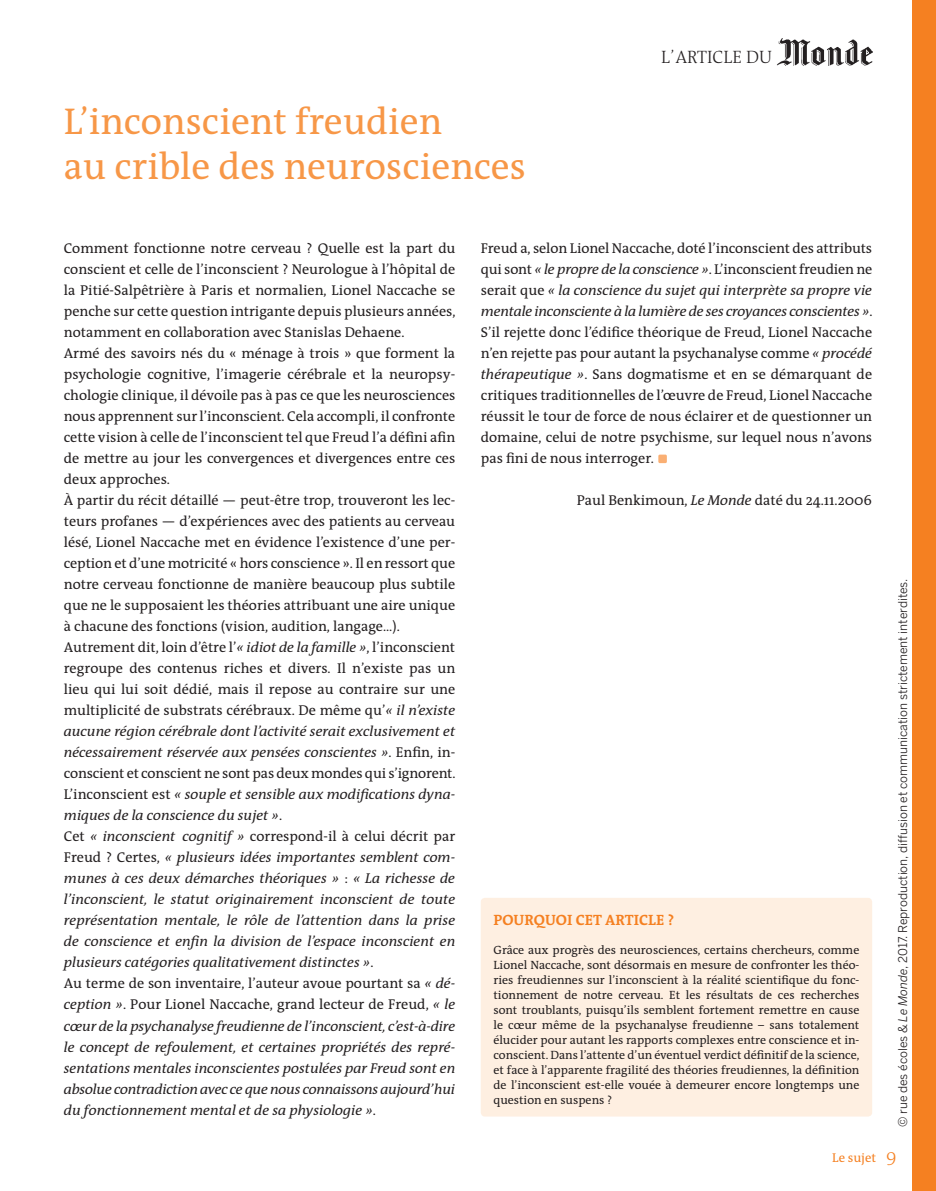
<style>
.page{position:relative;width:936px;height:1191px;background:#fff}
.page>*{position:absolute;margin:0;border:0;box-sizing:border-box;transform-origin:0 0}
.t1{font:37.5px/45px "The Antiqua B5";color:#f79747}
.t2{font:300 18px "The Antiqua B3";color:#231f20}
.t3{font:700 15px "The Antiqua";color:#f58021}
.t4{font:14.25px/21px "The Antiqua B5";color:#231f20}
.t5{font:italic 14.25px/21px "The Antiqua B5 i";color:#231f20}
.t6{font:12.75px "The Antiqua B5";color:#f58021}
.t7{font:12px/15px "The Antiqua B5";color:#231f20;text-align:justify}
.t8{font:12px "Benton Sans";color:#231f20}
.s1{font-family:"The Antiqua B5 i";font-style:italic}
.s2{font-family:"The Antiqua B5";font-style:normal}
.s3{font-style:italic}
.s4{font-family:"The Antiqua B3";font-weight:300;font-size:18px}
</style>
<div class="page">
<div style="left:911px;top:0;width:24px;height:1191px;background:#f58021"></div>
<img style="left:777px;top:39px;width:95px;height:26px">
<div style="left:658px;top:454px;width:8px;height:9px;background:#faaf73;border-radius:2px"></div>
<div style="left:480px;top:898px;width:392px;height:218px;background:#feefe1;border-radius:4px"></div>
<h1 class="t1" style="left:64px;top:100px;width:463px">L’inconscient freudien<br>au crible des neurosciences</h1>
<p class="t2" style="left:661px;top:48px;width:112px">L’ARTICLE DU</p>
<p class="t4" style="left:64px;top:238px;width:393px">Comment fonctionne notre cerveau ? Quelle est la part du conscient et celle de l’inconscient ? Neurologue à l’hôpital de la Pitié-Salpêtrière à Paris et normalien, Lionel Naccache se penche sur cette question intrigante depuis plusieurs années, notamment en collaboration avec Stanislas Dehaene.<br>Armé des savoirs nés du « ménage à trois » que forment la psychologie cognitive, l’imagerie cérébrale et la neuropsy&shy;chologie clinique, il dévoile pas à pas ce que les neurosciences nous apprennent sur l’inconscient. Cela accompli, il confronte cette vision à celle de l’inconscient tel que Freud l’a défini afin de mettre au jour les convergences et divergences entre ces deux approches.<br>À partir du récit détaillé — peut-être trop, trouveront les lec&shy;teurs profanes — d’expériences avec des patients au cerveau lésé, Lionel Naccache met en évidence l’existence d’une per&shy;ception et d’une motricité « hors conscience ». Il en ressort que notre cerveau fonctionne de manière beaucoup plus subtile que ne le supposaient les théories attribuant une aire unique à chacune des fonctions (vision, audition, langage…).<br>Autrement dit, loin d’être l’<span class="s1">« idiot de la famille »</span>, l’inconscient regroupe des contenus riches et divers. Il n’existe pas un lieu qui lui soit dédié, mais il repose au contraire sur une multiplicité de substrats cérébraux. De même qu’<span class="s1">« il n’existe</span></p>
<p class="t5" style="left:64px;top:721px;width:393px">aucune région cérébrale dont l’activité serait exclusivement et nécessairement réservée aux pensées conscientes »<span class="s2">. Enfin, in-</span></p>
<p class="t4" style="left:64px;top:763px;width:393px">conscient et conscient ne sont pas deux mondes qui s’ignorent.</p>
<p class="t5" style="left:64px;top:784px;width:393px"><span class="s2">L’inconscient est</span> « souple et sensible aux modifications dyna&shy;miques de la conscience du sujet »<span class="s2">.</span></p>
<p class="t4" style="left:64px;top:826px;width:393px">Cet <span class="s1">« inconscient cognitif »</span> correspond-il à celui décrit par</p>
<p class="t5" style="left:64px;top:847px;width:393px;text-align:justify"><span class="s2">Freud ? Certes,</span> « plusieurs idées importantes semblent com&shy;munes à ces deux démarches théoriques » <span class="s2">:</span> « La richesse de l’inconscient, le statut originairement inconscient de toute représentation mentale, le rôle de l’attention dans la prise de conscience et enfin la division de l’espace inconscient en plusieurs catégories qualitativement distinctes »<span class="s2">.</span></p>
<p class="t4" style="left:64px;top:973px;width:393px">Au terme de son inventaire, l’auteur avoue pourtant sa <span class="s1">« dé&shy;ception »</span>. Pour Lionel Naccache, grand lecteur de Freud, <span class="s1">« le</span></p>
<p class="t5" style="left:64px;top:1015px;width:393px;text-align:justify">cœur de la psychanalyse freudienne de l’inconscient, c’est-à-dire le concept de refoulement, et certaines propriétés des repré&shy;sentations mentales inconscientes postulées par Freud sont en absolue contradiction avec ce que nous connaissons aujourd’hui du fonctionnement mental et de sa physiologie »<span class="s2">.</span></p>
<p class="t4" style="left:480px;top:238px;width:393px">Freud a, selon Lionel Naccache, doté l’inconscient des attributs qui sont <span class="s1">« le propre de la conscience »</span>. L’inconscient freudien ne</p>
<p class="t5" style="left:480px;top:280px;width:393px"><span class="s2">serait que</span> « la conscience du sujet qui interprète sa propre vie mentale inconsciente à la lumière de ses croyances conscientes »<span class="s2">.</span></p>
<p class="t4" style="left:480px;top:322px;width:393px;text-align:justify">S’il rejette donc l’édifice théorique de Freud, Lionel Naccache n’en rejette pas pour autant la psychanalyse comme <span class="s1">« procédé thérapeutique »</span>. Sans dogmatisme et en se démarquant de critiques traditionnelles de l’œuvre de Freud, Lionel Naccache réussit le tour de force de nous éclairer et de questionner un domaine, celui de notre psychisme, sur lequel nous n’avons pas fini de nous interroger.</p>
<p class="t4" style="left:577px;top:490px;width:297px">Paul Benkimoun, <span class="s1">Le Monde</span> daté du 24.11.2006</p>
<p class="t3" style="left:493px;top:912px;width:182px">POURQUOI CET ARTICLE ?</p>
<p class="t7" style="left:493px;top:942px;width:367px">Grâce aux progrès des neurosciences, certains chercheurs, comme Lionel Naccache, sont désormais en mesure de confronter les théo&shy;ries freudiennes sur l’inconscient à la réalité scientifique du fonc&shy;tionnement de notre cerveau. Et les résultats de ces recherches sont troublants, puisqu’ils semblent fortement remettre en cause le cœur même de la psychanalyse freudienne – sans totalement élucider pour autant les rapports complexes entre conscience et in&shy;conscient. Dans l’attente d’un éventuel verdict définitif de la science, et face à l’apparente fragilité des théories freudiennes, la définition de l’inconscient est-elle vouée à demeurer encore longtemps une question en suspens ?</p>
<p class="t8" style="left:895px;top:1127px;width:550px;rotate:-90deg">© rue des écoles &amp; <span class="s3">Le Monde</span>, 2017. Reproduction, diffusion et communication strictement interdites.</p>
<p class="t6" style="left:832px;top:1150px;width:66px">Le sujet <span class="s4">9</span></p>
</div>
